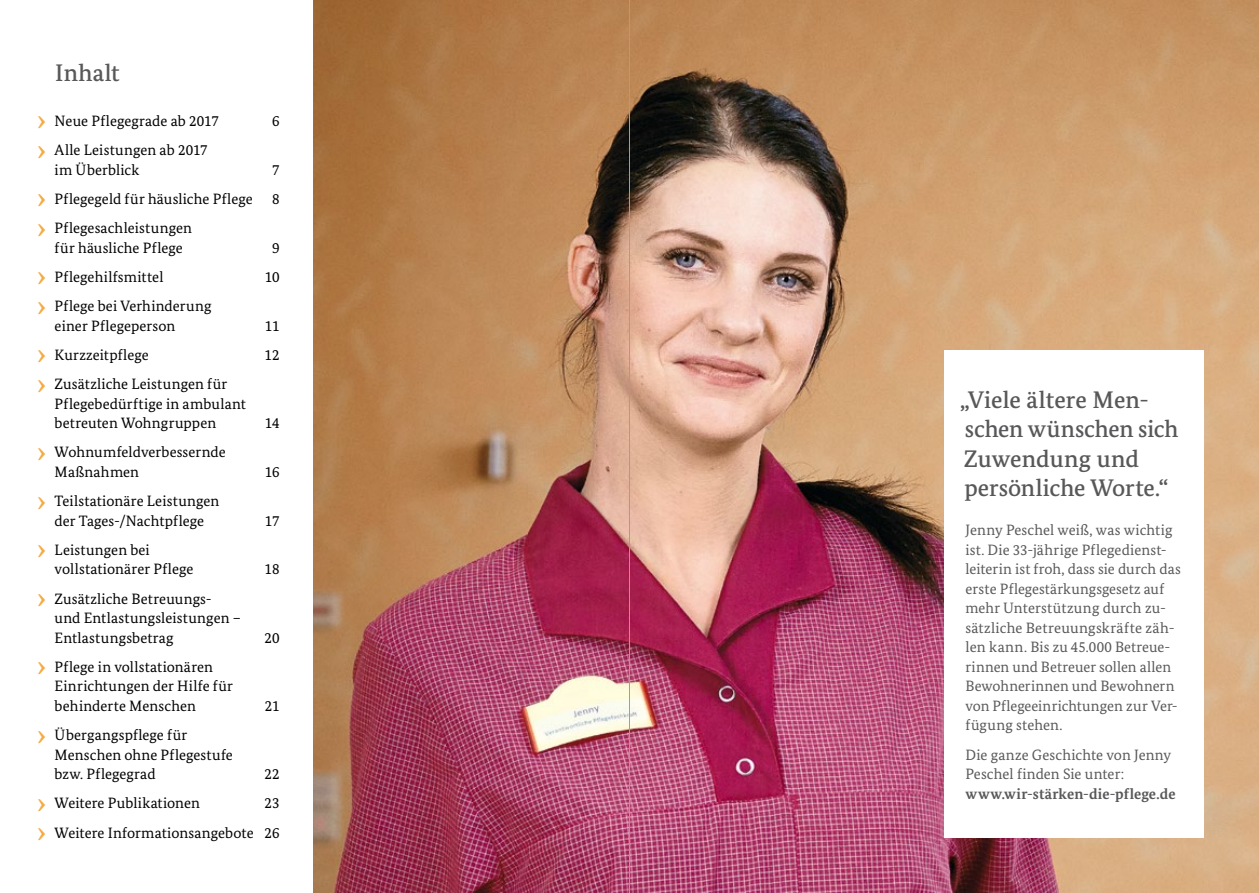
<style>
.page{position:relative;width:1259px;height:893px;background:#fff}
.page>*{position:absolute;margin:0;border:0;box-sizing:border-box;transform-origin:0 0}
.t1{font:500 24px/29.2px "Bundes Serif";color:#58585a}
.t2{font:15px/19.5px "Bundes Serif";letter-spacing:.01em;color:#000}
.t3{font:15px/19.5px "Bundes Serif";letter-spacing:.005em;color:#58585a}
.t4{font:700 15px "Bundes Serif";letter-spacing:.005em;color:#58585a}
.s1{font-weight:700;font-size:28.5px;color:#f6aa42}
</style>
<div class="page">
<img style="left:314px;top:0;width:945px;height:893px">
<div style="left:944px;top:350px;width:259px;height:488px;background:#fff"></div>
<hr style="left:629px;top:0;width:1px;height:893px;background:#9c9e9f">
<h1 class="t1" style="left:55px;top:58px;width:66px">Inhalt</h1>
<p class="t2" style="left:38px;top:111px;width:183px"><span class="s1">›</span> Neue Pflegegrade ab 2017</p>
<p class="t2" style="left:272px;top:111px;width:9px">6</p>
<p class="t2" style="left:55px;top:140px;width:155px;text-indent:-17px"><span class="s1">›</span> Alle Leistungen ab 2017 im Überblick</p>
<p class="t2" style="left:272px;top:160px;width:9px">7</p>
<p class="t2" style="left:38px;top:189px;width:217px"><span class="s1">›</span> Pflegegeld für häusliche Pflege</p>
<p class="t2" style="left:272px;top:189px;width:9px">8</p>
<p class="t2" style="left:38px;top:218px;width:156px;text-align:center"><span class="s1">›</span> Pflegesachleistungen für häusliche Pflege</p>
<p class="t2" style="left:272px;top:238px;width:9px">9</p>
<p class="t2" style="left:38px;top:267px;width:127px"><span class="s1">›</span> Pflegehilfsmittel</p>
<p class="t2" style="left:265px;top:267px;width:16px">10</p>
<p class="t2" style="left:55px;top:296px;width:158px;text-indent:-17px"><span class="s1">›</span> Pflege bei Verhinderung einer Pflegeperson</p>
<p class="t2" style="left:265px;top:316px;width:16px">11</p>
<p class="t2" style="left:38px;top:345px;width:113px"><span class="s1">›</span> Kurzzeitpflege</p>
<p class="t2" style="left:264px;top:345px;width:17px">12</p>
<p class="t2" style="left:55px;top:374px;width:193px;text-indent:-17px"><span class="s1">›</span> Zusätzliche Leistungen für<br>Pflegebedürftige in ambulant betreuten Wohngruppen</p>
<p class="t2" style="left:265px;top:413px;width:16px">14</p>
<p class="t2" style="left:55px;top:442px;width:173px;text-indent:-17px"><span class="s1">›</span> Wohnumfeldverbessernde<br>Maßnahmen</p>
<p class="t2" style="left:38px;top:491px;width:183px;text-align:center"><span class="s1">›</span> Teilstationäre Leistungen der Tages-/Nachtpflege</p>
<p class="t2" style="left:55px;top:540px;width:140px;text-indent:-17px"><span class="s1">›</span> Leistungen bei vollstationärer Pflege</p>
<p class="t2" style="left:55px;top:589px;width:188px;text-indent:-17px"><span class="s1">›</span> Zusätzliche Betreuungs&shy;und Entlastungsleistungen –<br>Entlastungsbetrag</p>
<p class="t2" style="left:55px;top:657px;width:180px;text-indent:-17px"><span class="s1">›</span> Pflege in vollstationären<br>Einrichtungen der Hilfe für behinderte Menschen</p>
<p class="t2" style="left:55px;top:725px;width:180px;text-indent:-17px"><span class="s1">›</span> Übergangspflege für<br>Menschen ohne Pflegestufe bzw. Pflegegrad</p>
<p class="t2" style="left:265px;top:462px;width:16px">16</p>
<p class="t2" style="left:265px;top:511px;width:16px">17</p>
<p class="t2" style="left:265px;top:559px;width:16px">18</p>
<p class="t2" style="left:264px;top:628px;width:17px">20</p>
<p class="t2" style="left:265px;top:696px;width:16px">21</p>
<p class="t2" style="left:264px;top:764px;width:17px">22</p>
<p class="t2" style="left:38px;top:793px;width:164px"><span class="s1">›</span> Weitere Publikationen</p>
<p class="t2" style="left:38px;top:788px;width:243px;line-height:29.2px;text-align:right">23<br><span class="s1">›</span> Weitere Informationsangebote 26</p>
<h1 class="t1" style="left:960px;top:385px;width:220px">„Viele ältere Men&shy;schen wünschen sich<br>Zuwendung und persönliche Worte.“</h1>
<p class="t3" style="left:965px;top:520px;width:217px">Jenny Peschel weiß, was wichtig ist. Die 33-jährige Pflegedienst&shy;leiterin ist froh, dass sie durch das erste Pflegestärkungsgesetz auf mehr Unterstützung durch zu&shy;sätzliche Betreuungskräfte zäh&shy;len kann. Bis zu 45.000 Betreue&shy;rinnen und Betreuer sollen allen<br>Bewohnerinnen und Bewohnern von Pflegeeinrichtungen zur Ver&shy;fügung stehen.</p>
<p class="t3" style="left:965px;top:745px;width:207px">Die ganze Geschichte von Jenny<br>Peschel finden Sie unter:</p>
<p class="t4" style="left:965px;top:784px;width:212px">www.wir-stärken-die-pflege.de</p>
</div>
